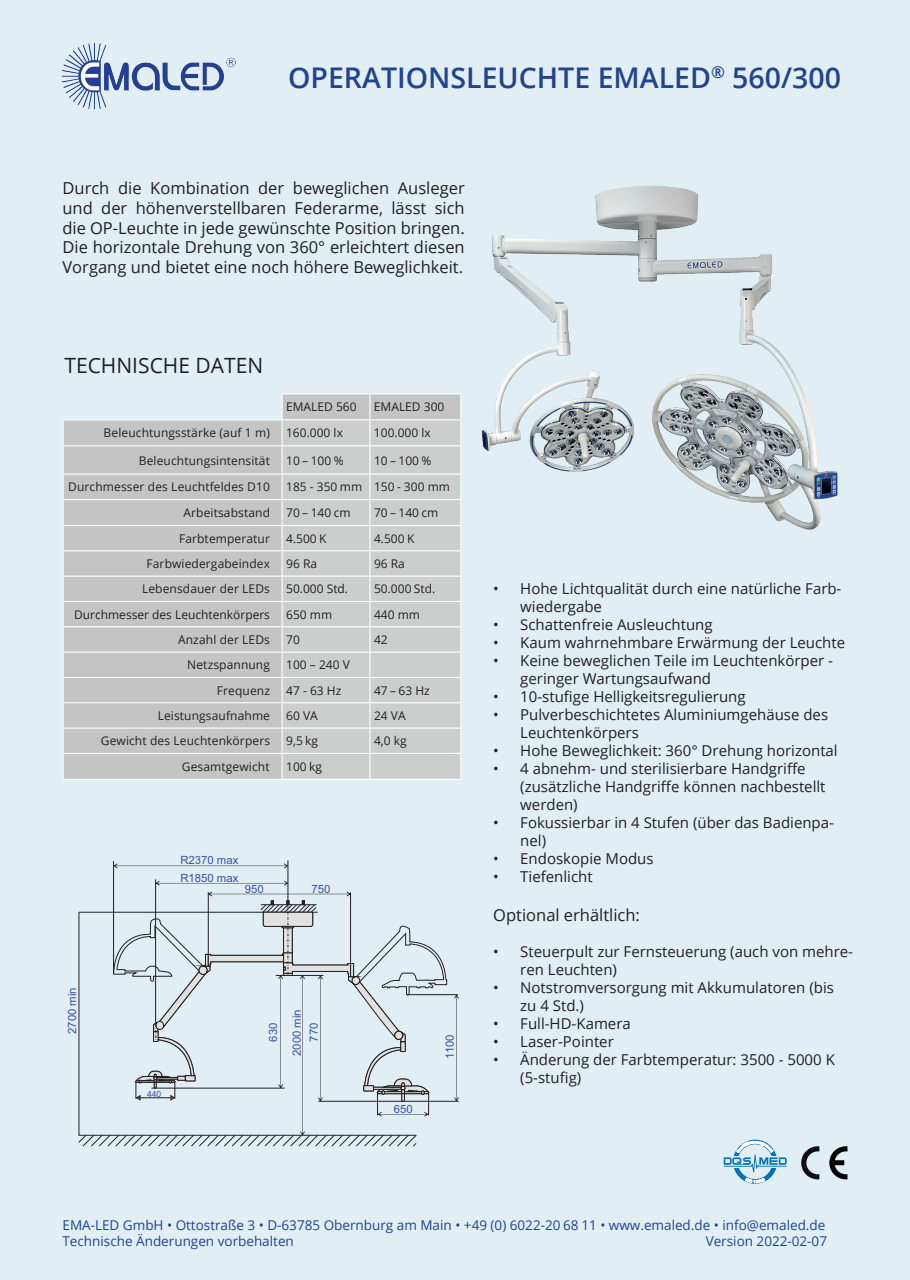
<style>
.page{position:relative;width:910px;height:1280px;background:#e1eef4}
.page>*{position:absolute;margin:0;border:0;box-sizing:border-box;transform-origin:0 0}
.t1{font:600 28.5px "Open Sans";color:#22438e}
.t2{font:21px "Open Sans";color:#231f20}
.t3{font:16.5px/19.8px "Open Sans";color:#231f20;text-align:justify}
.t4{font:15px/18px "Open Sans";color:#231f20}
.t5{font:13.5px/16.2px "Open Sans";color:#20438e}
.t6{font:12px "Open Sans";letter-spacing:.01em;color:#231f20}
.t7{font:11.4px "Arial";color:#3952a3}
.t8{font:11.4px "Arial";color:#3750a2}
.t9{font:11.4px "Arial";color:#334fa2}
.t10{font:8.55px "Arial";color:#3952a3}
</style>
<div class="page">
<svg style="left:63px;top:394px;width:306px;height:385px;background:#c6c7c8"></svg>
<div style="left:283px;top:420px;width:86px;height:359px;background:#cccece"></div>
<hr style="left:63px;top:419px;width:219px;height:1px;background:#fff">
<hr style="left:64px;top:445px;width:218px;height:1px;background:#fff">
<hr style="left:282px;top:445px;width:88px;height:1px;background:#fff">
<hr style="left:64px;top:474px;width:218px;height:1px;background:#fff">
<hr style="left:282px;top:474px;width:88px;height:1px;background:#fff">
<hr style="left:64px;top:499px;width:218px;height:1px;background:#fff">
<hr style="left:282px;top:499px;width:88px;height:1px;background:#fff">
<hr style="left:64px;top:525px;width:218px;height:1px;background:#fff">
<hr style="left:282px;top:525px;width:88px;height:1px;background:#fff">
<hr style="left:64px;top:550px;width:218px;height:1px;background:#fff">
<hr style="left:282px;top:550px;width:88px;height:1px;background:#fff">
<hr style="left:64px;top:576px;width:218px;height:1px;background:#fff">
<hr style="left:282px;top:576px;width:88px;height:1px;background:#fff">
<hr style="left:64px;top:601px;width:218px;height:1px;background:#fff">
<hr style="left:282px;top:601px;width:88px;height:1px;background:#fff">
<hr style="left:64px;top:626px;width:218px;height:1px;background:#fff">
<hr style="left:282px;top:626px;width:88px;height:1px;background:#fff">
<hr style="left:64px;top:652px;width:218px;height:1px;background:#fff">
<hr style="left:282px;top:652px;width:88px;height:1px;background:#fff">
<hr style="left:64px;top:677px;width:218px;height:1px;background:#fff">
<hr style="left:282px;top:677px;width:88px;height:1px;background:#fff">
<hr style="left:64px;top:702px;width:218px;height:1px;background:#fff">
<hr style="left:282px;top:702px;width:88px;height:1px;background:#fff">
<hr style="left:64px;top:727px;width:218px;height:2px;background:#fff">
<hr style="left:282px;top:727px;width:88px;height:2px;background:#fff">
<hr style="left:64px;top:753px;width:218px;height:1px;background:#fff">
<hr style="left:282px;top:753px;width:88px;height:1px;background:#fff">
<hr style="left:63px;top:779px;width:219px;height:1px;background:#fff">
<hr style="left:282px;top:779px;width:88px;height:1px;background:#fff">
<hr style="left:370px;top:779px;width:91px;height:1px;background:#fff">
<svg style="left:63px;top:420px;width:1px;height:359px"></svg>
<hr style="left:282px;top:393px;width:88px;height:1px;background:#fff">
<hr style="left:370px;top:393px;width:91px;height:1px;background:#fff">
<hr style="left:282px;top:419px;width:88px;height:1px;background:#fff">
<svg style="left:282px;top:394px;width:1px;height:385px"></svg>
<svg style="left:369px;top:394px;width:92px;height:385px;background:#cdcfcf"></svg>
<img style="left:63px;top:42px;width:175px;height:69px">
<hr style="left:407px;top:994px;width:51px;height:1px;background:#231f20">
<hr style="left:403px;top:1101px;width:56px;height:1px;background:#231f20">
<svg style="left:454px;top:994px;width:5px;height:107px"></svg>
<hr style="left:288px;top:871px;width:1px;height:30px;background:#231f20">
<hr style="left:155px;top:879px;width:1px;height:145px;background:#231f20">
<hr style="left:113px;top:861px;width:1px;height:113px;background:#231f20">
<svg style="left:113px;top:860px;width:176px;height:11px;background:#d5e1e7"></svg>
<svg style="left:78px;top:881px;width:369px;height:266px;background:#d6e2e8"></svg>
<img style="left:447px;top:171px;width:400px;height:382px">
<svg style="left:801px;top:1146px;width:18px;height:33px"></svg>
<svg style="left:828px;top:1146px;width:19px;height:33px"></svg>
<svg style="left:724px;top:1140px;width:63px;height:44px;background:#b3d4e8"></svg>
<h1 class="t1" style="left:288px;top:58px;width:554px">OPERATIONSLEUCHTE EMALED<sup>®</sup> 560/300</h1>
<p class="t3" style="left:63px;top:178px;width:404px">Durch die Kombination der beweglichen Ausleger und der höhenverstellbaren Federarme, lässt sich die OP-Leuchte in jede gewünschte Position bringen.<br>Die horizontale Drehung von 360° erleichtert diesen Vorgang und bietet eine noch höhere Beweglichkeit.</p>
<h2 class="t2" style="left:64px;top:351px;width:200px">TECHNISCHE DATEN</h2>
<p class="t6" style="left:286px;top:399px;width:72px">EMALED 560</p>
<p class="t6" style="left:374px;top:399px;width:72px">EMALED 300</p>
<p class="t6" style="left:104px;top:425px;width:168px">Beleuchtungsstärke (auf 1 m)</p>
<p class="t6" style="left:286px;top:425px;width:58px">160.000 lx</p>
<p class="t6" style="left:374px;top:425px;width:58px">100.000 lx</p>
<p class="t6" style="left:139px;top:452px;width:133px">Beleuchtungsintensität</p>
<p class="t6" style="left:286px;top:452px;width:59px">10 – 100 %</p>
<p class="t6" style="left:374px;top:452px;width:59px">10 – 100 %</p>
<p class="t6" style="left:68px;top:479px;width:203px">Durchmesser des Leuchtfeldes D10</p>
<p class="t6" style="left:286px;top:479px;width:165px">185 - 350 mm 150 - 300 mm</p>
<p class="t6" style="left:183px;top:505px;width:88px">Arbeitsabstand</p>
<p class="t6" style="left:286px;top:505px;width:66px">70 – 140 cm</p>
<p class="t6" style="left:374px;top:505px;width:66px">70 – 140 cm</p>
<p class="t6" style="left:179px;top:530px;width:92px">Farbtemperatur</p>
<p class="t6" style="left:286px;top:530px;width:42px">4.500 K</p>
<p class="t6" style="left:374px;top:530px;width:42px">4.500 K</p>
<p class="t6" style="left:147px;top:555px;width:125px">Farbwiedergabeindex</p>
<p class="t6" style="left:286px;top:555px;width:32px">96 Ra</p>
<p class="t6" style="left:374px;top:555px;width:32px">96 Ra</p>
<p class="t6" style="left:142px;top:581px;width:130px">Lebensdauer der LEDs</p>
<p class="t6" style="left:286px;top:581px;width:64px">50.000 Std.</p>
<p class="t6" style="left:374px;top:581px;width:63px">50.000 Std.</p>
<p class="t6" style="left:74px;top:606px;width:198px">Durchmesser des Leuchtenkörpers</p>
<p class="t6" style="left:286px;top:606px;width:48px">650 mm</p>
<p class="t6" style="left:374px;top:606px;width:48px">440 mm</p>
<p class="t6" style="left:178px;top:631px;width:93px">Anzahl der LEDs</p>
<p class="t6" style="left:286px;top:631px;width:15px">70</p>
<p class="t6" style="left:374px;top:631px;width:15px">42</p>
<p class="t6" style="left:187px;top:657px;width:84px">Netzspannung</p>
<p class="t6" style="left:286px;top:657px;width:65px">100 – 240 V</p>
<p class="t6" style="left:217px;top:682px;width:55px">Frequenz</p>
<p class="t6" style="left:286px;top:682px;width:57px">47 - 63 Hz</p>
<p class="t6" style="left:374px;top:682px;width:57px">47 – 63 Hz</p>
<p class="t6" style="left:158px;top:707px;width:114px">Leistungsaufnahme</p>
<p class="t6" style="left:286px;top:707px;width:33px">60 VA</p>
<p class="t6" style="left:374px;top:707px;width:33px">24 VA</p>
<p class="t6" style="left:101px;top:733px;width:171px">Gewicht des Leuchtenkörpers</p>
<p class="t6" style="left:286px;top:733px;width:33px">9,5 kg</p>
<p class="t6" style="left:374px;top:733px;width:34px">4,0 kg</p>
<p class="t6" style="left:182px;top:758px;width:89px">Gesamtgewicht</p>
<p class="t6" style="left:286px;top:758px;width:37px">100 kg</p>
<p class="t7" style="left:180px;top:853px;width:60px">R2370 max</p>
<p class="t7" style="left:180px;top:870px;width:60px">R1850 max</p>
<p class="t7" style="left:65px;top:1034px;width:48px;rotate:-90deg">2700 min</p>
<p class="t10" style="left:147px;top:1088px;width:16px">440</p>
<p class="t7" style="left:245px;top:881px;width:20px">950</p>
<p class="t7" style="left:312px;top:881px;width:20px">750</p>
<p class="t7" style="left:289px;top:1056px;width:48px;rotate:-90deg">2000 min</p>
<p class="t7" style="left:266px;top:1042px;width:20px;rotate:-90deg">630</p>
<p class="t7" style="left:306px;top:1042px;width:20px;rotate:-90deg">770</p>
<p class="t9" style="left:394px;top:1101px;width:20px">650</p>
<p class="t8" style="left:442px;top:1059px;width:26px;rotate:-90deg">1100</p>
<p class="t4" style="left:520px;top:579px;width:323px;text-indent:-27px">• Hohe Lichtqualität durch eine natürliche Farb&shy;wiedergabe</p>
<p class="t4" style="left:493px;top:615px;width:221px">• Schattenfreie Ausleuchtung</p>
<p class="t4" style="left:493px;top:633px;width:353px">• Kaum wahrnehmbare Erwärmung der Leuchte</p>
<p class="t4" style="left:520px;top:651px;width:314px;text-indent:-27px">• Keine beweglichen Teile im Leuchtenkörper - geringer Wartungsaufwand</p>
<p class="t4" style="left:493px;top:687px;width:254px">• 10-stufige Helligkeitsregulierung</p>
<p class="t4" style="left:520px;top:705px;width:309px;text-indent:-27px">• Pulverbeschichtetes Aluminiumgehäuse des<br>Leuchtenkörpers</p>
<p class="t4" style="left:493px;top:741px;width:346px">• Hohe Beweglichkeit: 360° Drehung horizontal</p>
<p class="t4" style="left:520px;top:759px;width:307px;text-indent:-27px">• 4 abnehm- und sterilisierbare Handgriffe (zusätzliche Handgriffe können nachbestellt werden)</p>
<p class="t4" style="left:520px;top:813px;width:315px;text-indent:-27px">• Fokussierbar in 4 Stufen (über das Badienpa&shy;nel)</p>
<p class="t4" style="left:493px;top:849px;width:162px">• Endoskopie Modus</p>
<p class="t4" style="left:493px;top:867px;width:101px">• Tiefenlicht</p>
<p class="t3" style="left:493px;top:905px;width:148px">Optional erhältlich:</p>
<p class="t4" style="left:520px;top:942px;width:334px;text-indent:-27px">• Steuerpult zur Fernsteuerung (auch von mehre&shy;ren Leuchten)</p>
<p class="t4" style="left:520px;top:978px;width:315px;text-indent:-27px">• Notstromversorgung mit Akkumulatoren (bis zu 4 Std.)</p>
<p class="t4" style="left:493px;top:1014px;width:139px">• Full-HD-Kamera</p>
<p class="t4" style="left:493px;top:1032px;width:122px">• Laser-Pointer</p>
<p class="t4" style="left:520px;top:1050px;width:316px;text-indent:-27px">• Änderung der Farbtemperatur: 3500 - 5000 K (5-stufig)</p>
<p class="t5" style="left:63px;top:1216px;width:764px">EMA-LED GmbH • Ottostraße 3 • D-63785 Obernburg am Main • +49 (0) 6022-20 68 11 • www.emaled.de • info@emaled.de<br>Technische Änderungen vorbehalten</p>
<p class="t5" style="left:706px;top:1233px;width:123px">Version 2022-02-07</p>
</div>
